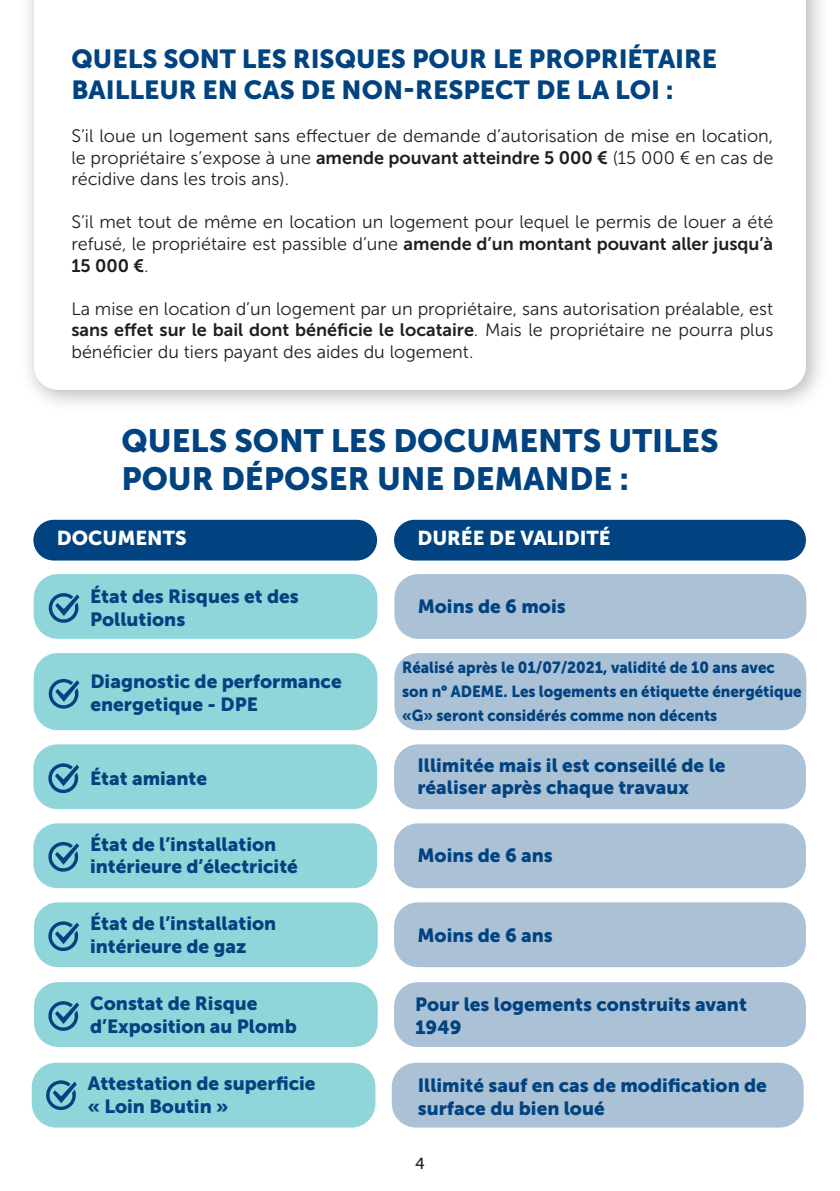
<style>
.page{position:relative;width:840px;height:1191px;background:#fff}
.page>*{position:absolute;margin:0;border:0;box-sizing:border-box;transform-origin:0 0}
.t1{font:32px "Museo Sans 900";color:#014380}
.t2{font:26px "Museo Sans 900";color:#014380}
.t3{font:20px "Museo Sans 900";color:#fff}
.t4{font:19px/22.8px "Museo Sans 900";color:#014380}
.t5{font:18px/21.6px "Museo Sans 300";color:#231f20;text-align:justify}
.t6{font:16px/24px "Museo Sans 900";color:#014380;scale:.94 1}
.t7{font:16px "Museo Sans 500";color:#231f20}
.s1{font-family:"Museo Sans 700"}
</style>
<div class="page">
<div style="left:19px;top:0;width:809px;height:413px;background:#231f20;opacity:.33"></div>
<svg style="left:34px;top:0;width:771px;height:390px"></svg>
<div style="left:394px;top:744px;width:411px;height:65px;background:#abc1d5;border-radius:24px"></div>
<div style="left:394px;top:574px;width:411px;height:65px;background:#abc1d5;border-radius:24px"></div>
<div style="left:394px;top:823px;width:411px;height:65px;background:#abc1d5;border-radius:24px"></div>
<div style="left:394px;top:902px;width:411px;height:65px;background:#abc1d5;border-radius:24px"></div>
<div style="left:394px;top:982px;width:411px;height:65px;background:#abc1d5;border-radius:24px"></div>
<div style="left:391px;top:1062px;width:412px;height:65px;background:#abc1d5;border-radius:24px"></div>
<div style="left:33px;top:744px;width:344px;height:65px;background:#8fd5da;border-radius:24px"></div>
<div style="left:34px;top:574px;width:343px;height:65px;background:#8fd5da;border-radius:24px"></div>
<div style="left:33px;top:823px;width:344px;height:65px;background:#8fd5da;border-radius:24px"></div>
<div style="left:34px;top:902px;width:343px;height:65px;background:#8fd5da;border-radius:24px"></div>
<div style="left:34px;top:982px;width:343px;height:65px;background:#8fd5da;border-radius:24px"></div>
<div style="left:32px;top:1062px;width:343px;height:65px;background:#8fd5da;border-radius:24px"></div>
<div style="left:33px;top:520px;width:344px;height:40px;background:#014380;border-radius:20px"></div>
<div style="left:394px;top:520px;width:411px;height:40px;background:#014380;border-radius:20px"></div>
<div style="left:34px;top:653px;width:343px;height:77px;background:#8fd5da;border-radius:24px"></div>
<div style="left:394px;top:653px;width:411px;height:77px;background:#abc1d5;border-radius:24px"></div>
<svg style="left:49px;top:679px;width:30px;height:29px"></svg>
<svg style="left:48px;top:763px;width:31px;height:30px"></svg>
<svg style="left:49px;top:593px;width:30px;height:30px"></svg>
<svg style="left:48px;top:842px;width:31px;height:29px"></svg>
<svg style="left:48px;top:921px;width:31px;height:30px"></svg>
<svg style="left:48px;top:1001px;width:31px;height:29px"></svg>
<svg style="left:46px;top:1080px;width:31px;height:30px"></svg>
<p class="t2" style="left:71px;top:44px;width:647px">QUELS SONT LES RISQUES POUR LE PROPRIÉTAIRE</p>
<p class="t2" style="left:71px;top:75px;width:603px">BAILLEUR EN CAS DE NON-RESPECT DE LA LOI :</p>
<p class="t5" style="left:71px;top:125px;width:703px">S’il loue un logement sans effectuer de demande d’autorisation de mise en location, le propriétaire s’expose à une <span class="s1">amende pouvant atteindre 5 000 €</span> (15 000 € en cas de récidive dans les trois ans).</p>
<p class="t5" style="left:71px;top:211px;width:703px">S’il met tout de même en location un logement pour lequel le permis de louer a été refusé, le propriétaire est passible d’une <span class="s1">amende d’un montant pouvant aller jusqu’à 15 000 €</span>.</p>
<p class="t5" style="left:71px;top:298px;width:703px">La mise en location d’un logement par un propriétaire, sans autorisation préalable, est <span class="s1">sans effet sur le bail dont bénéficie le locataire</span>. Mais le propriétaire ne pourra plus bénéficier du tiers payant des aides du logement.</p>
<p class="t1" style="left:121px;top:422px;width:598px">QUELS SONT LES DOCUMENTS UTILES</p>
<p class="t1" style="left:121px;top:461px;width:509px">POUR DÉPOSER UNE DEMANDE :</p>
<p class="t3" style="left:57px;top:526px;width:131px">DOCUMENTS</p>
<p class="t3" style="left:417px;top:526px;width:195px">DURÉE DE VALIDITÉ</p>
<p class="t4" style="left:90px;top:585px;width:210px">État des Risques et des<br>Pollutions</p>
<p class="t4" style="left:90px;top:670px;width:253px">Diagnostic de performance</p>
<p class="t4" style="left:90px;top:693px;width:169px">energetique - DPE</p>
<p class="t4" style="left:90px;top:766px;width:118px">État amiante</p>
<p class="t4" style="left:90px;top:832px;width:187px">État de l’installation</p>
<p class="t4" style="left:90px;top:855px;width:209px">intérieure d’électricité</p>
<p class="t4" style="left:90px;top:911px;width:187px">État de l’installation</p>
<p class="t4" style="left:90px;top:934px;width:158px">intérieure de gaz</p>
<p class="t4" style="left:90px;top:991px;width:208px">Constat de Risque d’Exposition au Plomb</p>
<p class="t4" style="left:88px;top:1072px;width:229px">Attestation de superficie</p>
<p class="t4" style="left:88px;top:1095px;width:142px">« Loin Boutin »</p>
<p class="t4" style="left:417px;top:595px;width:149px">Moins de 6 mois</p>
<p class="t6" style="left:402px;top:655px;width:426px">Réalisé après le 01/07/2021, validité de 10 ans avec son n° ADEME. Les logements en étiquette énergétique «G» seront considérés comme non décents</p>
<p class="t4" style="left:417px;top:753px;width:309px">Illimitée mais il est conseillé de le réaliser après chaque travaux</p>
<p class="t4" style="left:417px;top:844px;width:137px">Moins de 6 ans</p>
<p class="t4" style="left:417px;top:923px;width:137px">Moins de 6 ans</p>
<p class="t4" style="left:415px;top:993px;width:333px">Pour les logements construits avant<br>1949</p>
<p class="t4" style="left:417px;top:1074px;width:350px">Illimité sauf en cas de modification de surface du bien loué</p>
<p class="t7" style="left:415px;top:1154px;width:11px">4</p>
</div>
